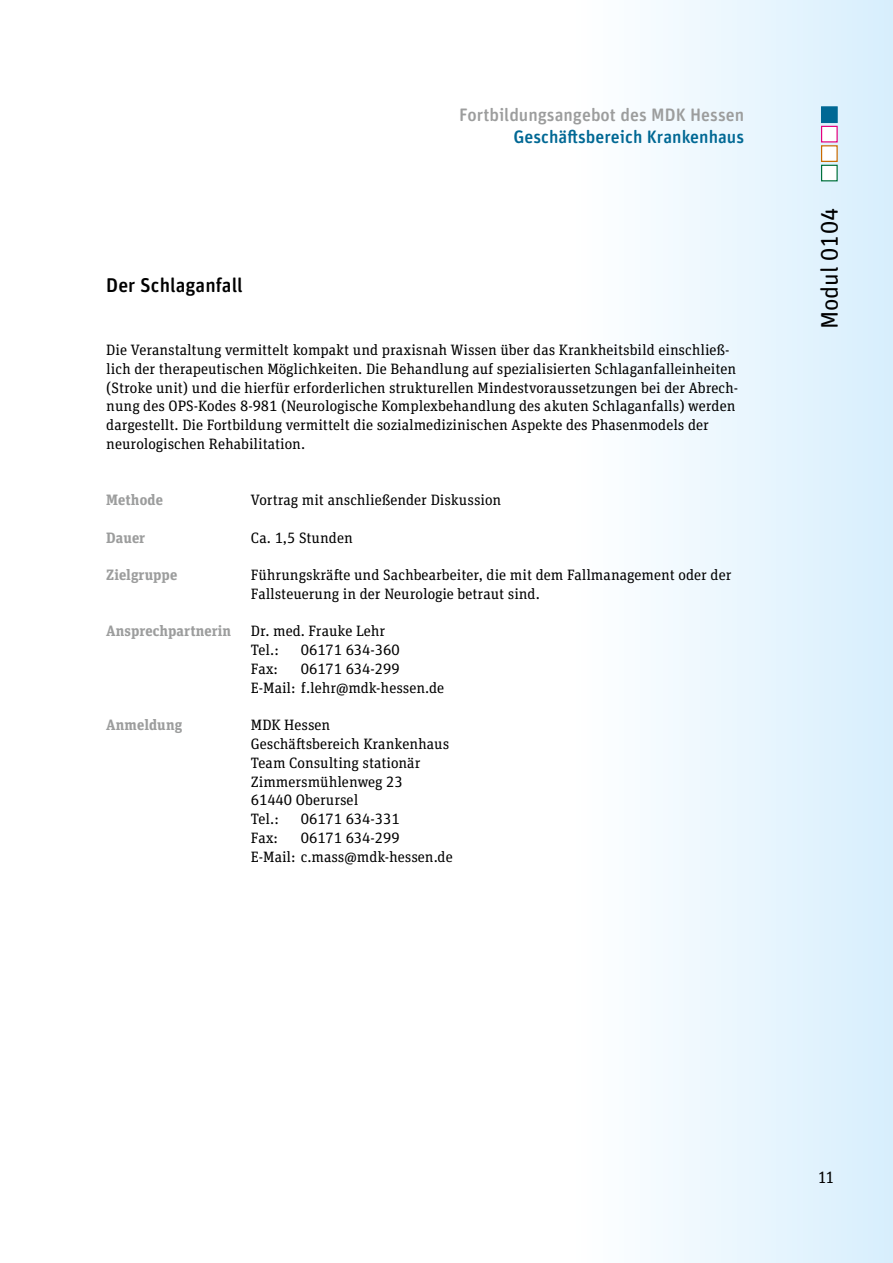
<style>
.page{position:relative;width:893px;height:1263px;background:#fff}
.page>*{position:absolute;margin:0;border:0;box-sizing:border-box;transform-origin:0 0}
.t1{font:24px "Unit Rounded OT";color:#000}
.t2{font:500 19.8px "Unit Rounded OT";color:#000}
.t3{font:500 18px "Unit Rounded OT";color:#9c9d9d}
.t4{font:500 18px "Unit Rounded OT";color:#006894}
.t5{font:16.5px "Unit Slab OT";color:#000}
.t6{font:15px/18.8px "Unit Slab OT";color:#000}
.t7{font:700 15px "Unit Slab OT";letter-spacing:.005em;color:#9c9d9d}
</style>
<div class="page">
<div style="left:574px;top:0;width:319px;height:1263px;background:linear-gradient(to right,#fff,#d7eefd)"></div>
<div style="left:821px;top:106px;width:17px;height:17px;background:#006894;border:1px solid #006894"></div>
<div style="left:821px;top:126px;width:17px;height:16px;background:#fff;border:1px solid #e5007d"></div>
<div style="left:821px;top:145px;width:17px;height:17px;background:#fff;border:1px solid #ca6a00"></div>
<div style="left:821px;top:165px;width:17px;height:16px;background:#fff;border:1px solid #00703a"></div>
<h2 class="t2" style="left:106px;top:273px;width:138px">Der Schlaganfall</h2>
<p class="t3" style="left:459px;top:103px;width:286px">Fortbildungsangebot des MDK Hessen</p>
<p class="t4" style="left:513px;top:126px;width:232px">Geschäftsbereich Krankenhaus</p>
<p class="t6" style="left:106px;top:340px;width:633px">Die Veranstaltung vermittelt kompakt und praxisnah Wissen über das Krankheitsbild einschließ&shy;lich der therapeutischen Möglichkeiten. Die Behandlung auf spezialisierten Schlaganfalleinheiten (Stroke unit) und die hierfür erforderlichen strukturellen Mindestvoraussetzungen bei der Abrech&shy;nung des OPS-Kodes 8-981 (Neurologische Komplexbehandlung des akuten Schlaganfalls) werden dargestellt. Die Fortbildung vermittelt die sozialmedizinischen Aspekte des Phasenmodels der neurologischen Rehabilitation.</p>
<p class="t7" style="left:106px;top:490px;width:58px">Methode</p>
<p class="t6" style="left:251px;top:490px;width:252px">Vortrag mit anschließender Diskussion</p>
<p class="t7" style="left:106px;top:528px;width:40px">Dauer</p>
<p class="t6" style="left:251px;top:528px;width:103px">Ca. 1,5 Stunden</p>
<p class="t7" style="left:106px;top:565px;width:72px">Zielgruppe</p>
<p class="t6" style="left:251px;top:565px;width:482px">Führungskräfte und Sachbearbeiter, die mit dem Fallmanagement oder der<br>Fallsteuerung in der Neurologie betraut sind.</p>
<p class="t7" style="left:106px;top:622px;width:126px">Ansprechpartnerin</p>
<p class="t6" style="left:251px;top:622px;width:136px">Dr. med. Frauke Lehr<br>Tel.:</p>
<p class="t6" style="left:301px;top:640px;width:100px">06171 634-360</p>
<p class="t6" style="left:251px;top:659px;width:195px;text-align:center">06171 634-299<br>E-Mail: f.lehr@mdk-hessen.de</p>
<p class="t6" style="left:251px;top:659px;width:29px">Fax:</p>
<p class="t7" style="left:106px;top:715px;width:77px">Anmeldung</p>
<p class="t6" style="left:251px;top:715px;width:200px">MDK Hessen<br>Geschäftsbereich Krankenhaus<br>Team Consulting stationär<br>Zimmersmühlenweg 23<br>61440 Oberursel<br>Tel.:</p>
<p class="t6" style="left:301px;top:809px;width:100px">06171 634-331</p>
<p class="t6" style="left:251px;top:828px;width:203px;text-align:center">06171 634-299<br>E-Mail: c.mass@mdk-hessen.de</p>
<p class="t6" style="left:251px;top:828px;width:29px">Fax:</p>
<h1 class="t1" style="left:815px;top:329px;width:123px;rotate:-90deg">Modul 0104</h1>
<p class="t5" style="left:819px;top:1166px;width:17px">11</p>
</div>
